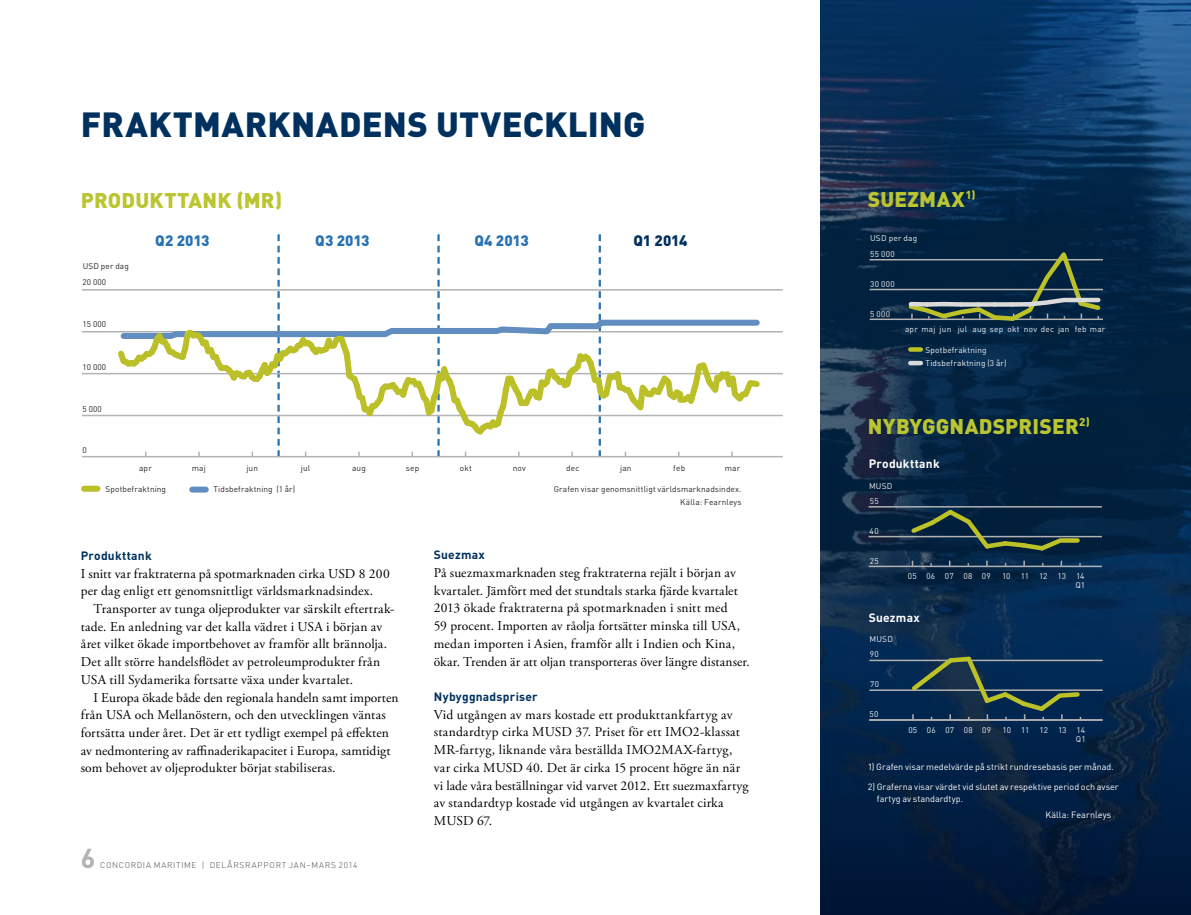
<style>
.page{position:relative;width:1191px;height:915px;background:#fff}
.page>*{position:absolute;margin:0;border:0;box-sizing:border-box;transform-origin:0 0}
.t1{font:900 34.5px "DINOT";letter-spacing:.015em;color:#00315e}
.t2{font:700 27px "DINOT";color:#b3b2b2}
.t3{font:900 21px "DINOT";letter-spacing:.01em;color:#bbc531}
.t4{font:900 15px "DINOT";color:#2972b2}
.t5{font:900 15px "DINOT";letter-spacing:-.01em;color:#00315e}
.t6{font:13.5px/17.7px "Adobe Garamond Pro";letter-spacing:.01em;color:#000}
.t7{font:700 12px "DINOT";letter-spacing:.02em;color:#00315e}
.t8{font:700 12px "DINOT";letter-spacing:.02em;color:#fff}
.t9{font:9px/12px "DINOT";color:#fff}
.t10{font:8.25px/12.8px "DINOT";letter-spacing:.015em;color:#282829;text-align:right}
.t11{font:8.25px/9px "DINOT";letter-spacing:.025em;color:#f0f0f0}
.t12{font:300 8.25px "DINOT";letter-spacing:.09em;color:#4a4a49}
</style>
<div class="page">
<svg style="left:821px;top:0;width:370px;height:914px;background:#08294c"></svg>
<hr style="left:868px;top:565px;width:233px;height:2px;background:#b3b2b2">
<hr style="left:868px;top:535px;width:233px;height:2px;background:#b3b2b2">
<hr style="left:868px;top:506px;width:233px;height:1px;background:#b3b2b2">
<svg style="left:907px;top:505px;width:175px;height:49px;background:#1f3943"></svg>
<hr style="left:869px;top:318px;width:234px;height:2px;background:#b3b2b2">
<hr style="left:869px;top:289px;width:234px;height:1px;background:#b3b2b2">
<hr style="left:869px;top:259px;width:234px;height:1px;background:#b3b2b2">
<svg style="left:910px;top:347px;width:10px;height:4px"></svg>
<hr style="left:910px;top:361px;width:10px;height:4px;background:#dadada">
<svg style="left:905px;top:245px;width:198px;height:78px;background:#243f4c"></svg>
<hr style="left:869px;top:689px;width:233px;height:1px;background:#b3b2b2">
<hr style="left:869px;top:659px;width:233px;height:2px;background:#b3b2b2">
<hr style="left:869px;top:719px;width:233px;height:1px;background:#b3b2b2">
<svg style="left:908px;top:652px;width:174px;height:67px;background:#1c3c50"></svg>
<div style="left:84px;top:485px;width:13px;height:6px;background:#bbc028"></div>
<div style="left:192px;top:486px;width:14px;height:6px;background:#628dc0"></div>
<hr style="left:82px;top:414px;width:701px;height:2px;background:#b1b3b4">
<hr style="left:82px;top:373px;width:701px;height:1px;background:#b1b3b4">
<hr style="left:82px;top:455px;width:701px;height:2px;background:#b1b3b4">
<hr style="left:82px;top:331px;width:701px;height:1px;background:#b1b3b4">
<hr style="left:82px;top:289px;width:701px;height:1px;background:#b1b3b4">
<svg style="left:113px;top:234px;width:650px;height:222px"></svg>
<h1 class="t1" style="left:81px;top:101px;width:566px">FRAKTMARKNADENS UTVECKLING</h1>
<h3 class="t3" style="left:81px;top:186px;width:203px">PRODUKTTANK (MR)</h3>
<p class="t10" style="left:83px;top:259px;width:48px">USD per dag</p>
<p class="t10" style="left:82px;top:275px;width:25px">20 000</p>
<p class="t10" style="left:82px;top:317px;width:25px">15 000</p>
<p class="t10" style="left:82px;top:360px;width:25px">10 000</p>
<p class="t10" style="left:82px;top:402px;width:21px">5 000</p>
<p class="t10" style="left:82px;top:443px;width:6px">0</p>
<p class="t4" style="left:155px;top:230px;width:56px">Q2 2013</p>
<p class="t4" style="left:315px;top:230px;width:56px">Q3 2013</p>
<p class="t4" style="left:474px;top:230px;width:56px">Q4 2013</p>
<p class="t5" style="left:633px;top:230px;width:55px">Q1 2014</p>
<p class="t10" style="left:139px;top:461px;width:14px">apr</p>
<p class="t10" style="left:192px;top:461px;width:16px">maj</p>
<p class="t10" style="left:246px;top:461px;width:13px">jun</p>
<p class="t10" style="left:301px;top:461px;width:11px">jul</p>
<p class="t10" style="left:352px;top:461px;width:15px">aug</p>
<p class="t10" style="left:406px;top:461px;width:15px">sep</p>
<p class="t10" style="left:460px;top:461px;width:14px">okt</p>
<p class="t10" style="left:513px;top:461px;width:15px">nov</p>
<p class="t10" style="left:566px;top:461px;width:15px">dec</p>
<p class="t10" style="left:620px;top:461px;width:13px">jan</p>
<p class="t10" style="left:673px;top:461px;width:13px">feb</p>
<p class="t10" style="left:724px;top:461px;width:17px">mar</p>
<p class="t10" style="left:106px;top:482px;width:62px">Spotbefraktning</p>
<p class="t10" style="left:213px;top:482px;width:83px">Tidsbefraktning (1 år)</p>
<p class="t7" style="left:81px;top:547px;width:72px">Produkttank</p>
<p class="t6" style="left:81px;top:564px;width:310px">I snitt var fraktraterna på spotmarknaden cirka USD 8 200 per dag enligt ett genomsnittligt världsmarknadsindex.</p>
<p class="t6" style="left:81px;top:600px;width:315px;text-indent:13px">Transporter av tunga oljeprodukter var särskilt eftertrak&shy;tade. En anledning var det kalla vädret i USA i början av året vilket ökade importbehovet av framför allt brännolja.<br>Det allt större handelsflödet av petroleumprodukter från USA till Sydamerika fortsatte växa under kvartalet.</p>
<p class="t6" style="left:81px;top:688px;width:319px;text-indent:13px">I Europa ökade både den regionala handeln samt importen från USA och Mellanöstern, och den utvecklingen väntas fortsätta under året. Det är ett tydligt exempel på effekten av nedmontering av raffinaderikapacitet i Europa, samtidigt som behovet av oljeprodukter börjat stabiliseras.</p>
<h2 class="t2" style="left:81px;top:839px;width:16px">6</h2>
<p class="t12" style="left:100px;top:858px;width:259px">CONCORDIA MARITIME | DELÅRSRAPPORT JAN–MARS 2014</p>
<p class="t10" style="left:554px;top:482px;width:189px">Grafen visar genomsnittligt världsmarknadsindex.<br>Källa: Fearnleys</p>
<p class="t7" style="left:434px;top:546px;width:52px">Suezmax</p>
<p class="t6" style="left:434px;top:564px;width:317px">På suezmaxmarknaden steg fraktraterna rejält i början av kvartalet. Jämfört med det stundtals starka fjärde kvartalet 2013 ökade fraktraterna på spotmarknaden i snitt med<br>59 procent. Importen av råolja fortsätter minska till USA, medan importen i Asien, framför allt i Indien och Kina, ökar. Trenden är att oljan transporteras över längre distanser.</p>
<p class="t7" style="left:434px;top:688px;width:105px">Nybyggnadspriser</p>
<p class="t6" style="left:434px;top:705px;width:316px">Vid utgången av mars kostade ett produkttankfartyg av standardtyp cirka MUSD 37. Priset för ett IMO2-klassat MR-fartyg, liknande våra beställda IMO2MAX-fartyg, var cirka MUSD 40. Det är cirka 15 procent högre än när vi lade våra beställningar vid varvet 2012. Ett suezmaxfartyg av standardtyp kostade vid utgången av kvartalet cirka MUSD 67.</p>
<h3 class="t3" style="left:868px;top:185px;width:109px">SUEZMAX<sup>1)</sup></h3>
<p class="t11" style="left:870px;top:233px;width:49px">USD per dag</p>
<p class="t11" style="left:870px;top:249px;width:26px">55 000</p>
<p class="t11" style="left:870px;top:279px;width:26px">30 000</p>
<p class="t11" style="left:870px;top:309px;width:22px">5 000</p>
<p class="t11" style="left:905px;top:324px;width:32px">apr maj</p>
<p class="t11" style="left:939px;top:324px;width:116px">jun jul aug sep okt nov dec</p>
<p class="t11" style="left:1074px;top:324px;width:32px">feb mar</p>
<p class="t11" style="left:1058px;top:324px;width:13px">jan</p>
<p class="t11" style="left:925px;top:343px;width:83px;line-height:13px">Spotbefraktning<br>Tidsbefraktning (3 år)</p>
<h3 class="t3" style="left:868px;top:412px;width:224px">NYBYGGNADSPRISER<sup>2)</sup></h3>
<p class="t8" style="left:868px;top:456px;width:72px">Produkttank</p>
<p class="t11" style="left:869px;top:495px;width:10px">55</p>
<p class="t11" style="left:869px;top:525px;width:11px">40</p>
<p class="t11" style="left:869px;top:555px;width:10px">25</p>
<p class="t11" style="left:869px;top:480px;width:25px">MUSD</p>
<p class="t11" style="left:1020px;top:571px;width:10px">11</p>
<p class="t11" style="left:1057px;top:571px;width:10px">13</p>
<p class="t11" style="left:908px;top:571px;width:84px">05 06 07 08 09</p>
<p class="t11" style="left:1002px;top:571px;width:10px">10</p>
<p class="t11" style="left:1039px;top:571px;width:10px">12</p>
<p class="t11" style="left:1075px;top:571px;width:11px">14<br>Q1</p>
<p class="t8" style="left:868px;top:609px;width:52px">Suezmax</p>
<p class="t11" style="left:869px;top:649px;width:10px">90</p>
<p class="t11" style="left:870px;top:679px;width:10px">70</p>
<p class="t11" style="left:869px;top:709px;width:10px">50</p>
<p class="t11" style="left:869px;top:634px;width:25px">MUSD</p>
<p class="t11" style="left:1021px;top:724px;width:10px">11</p>
<p class="t11" style="left:1058px;top:724px;width:10px">13</p>
<p class="t11" style="left:908px;top:724px;width:84px">05 06 07 08 09</p>
<p class="t11" style="left:1002px;top:724px;width:10px">10</p>
<p class="t11" style="left:1039px;top:724px;width:10px">12</p>
<p class="t11" style="left:1076px;top:724px;width:11px">14<br>Q1</p>
<p class="t9" style="left:867px;top:760px;width:248px">1) Grafen visar medelvärde på strikt rundresebasis per månad.</p>
<p class="t9" style="left:876px;top:780px;width:243px;text-indent:-9px">2) Graferna visar värdet vid slutet av respektive period och avser fartyg av standardtyp.</p>
<p class="t9" style="left:1045px;top:808px;width:68px">Källa: Fearnleys</p>
</div>
